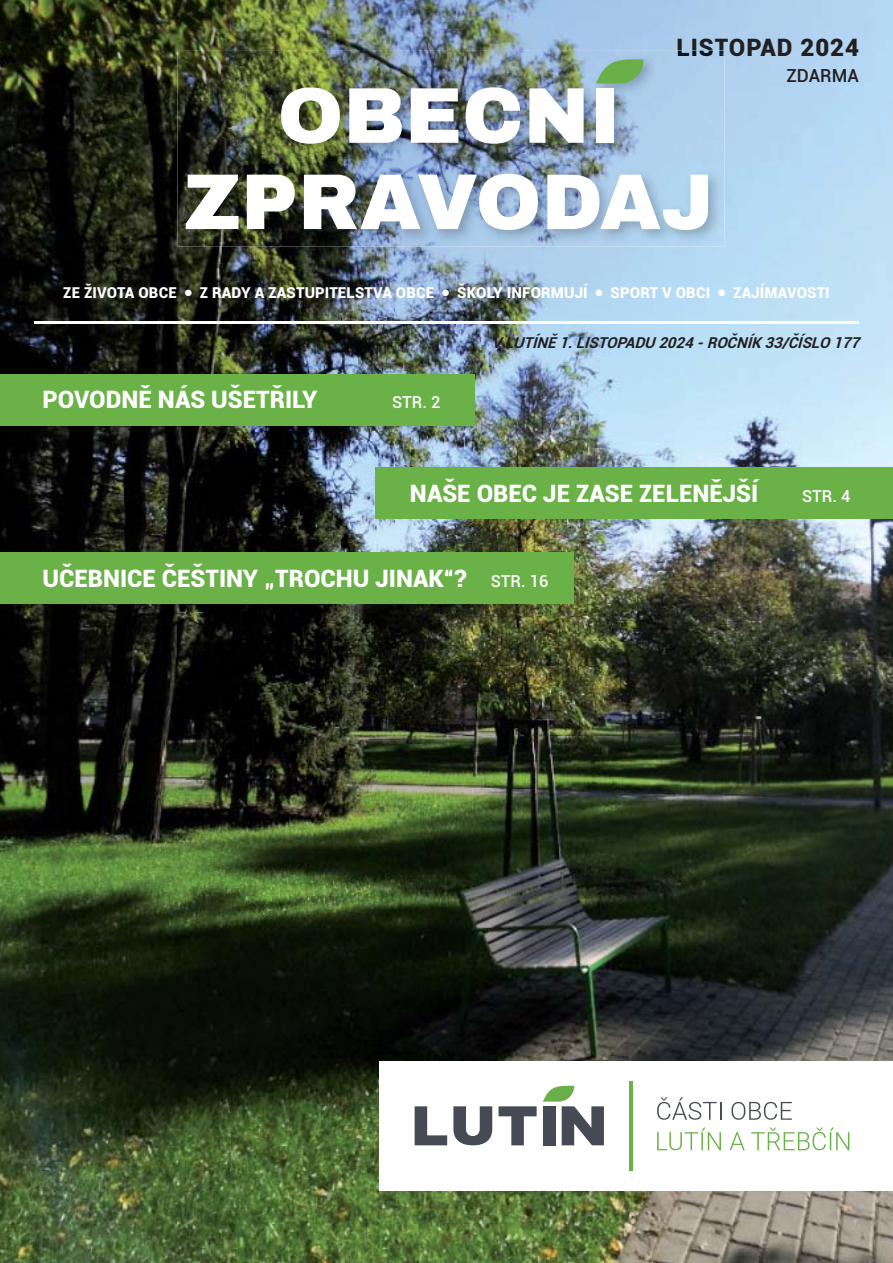
<style>
.page{position:relative;width:893px;height:1263px;background:#fff}
.page>*{position:absolute;margin:0;border:0;box-sizing:border-box;transform-origin:0 0}
.t1{font:900 24px "Roboto";color:#fff}
.t2{font:900 24px "Roboto";letter-spacing:.04em;color:#231f20}
.t3{font:500 18px "Roboto";color:#231f20}
.t4{font:500 16.5px "Roboto";color:#fff}
.t5{font:900 15px "Roboto";letter-spacing:.01em;color:#fff}
.t6{font:italic 700 15px "Roboto";color:#231f20}
.s1{color:#08121e}
.s2{color:#07121d}
.s3{color:#08131e}
.s4{font-weight:500;font-size:16.5px}
</style>
<div class="page">
<img style="left:0;top:0;width:893px;height:1263px">
<div style="left:379px;top:1061px;width:514px;height:130px;background:#fff"></div>
<svg style="left:657px;top:1097px;width:64px;height:23px"></svg>
<svg style="left:731px;top:1102px;width:61px;height:18px"></svg>
<svg style="left:657px;top:1127px;width:64px;height:23px"></svg>
<svg style="left:730px;top:1132px;width:15px;height:18px"></svg>
<svg style="left:751px;top:1127px;width:98px;height:23px"></svg>
<hr style="left:629px;top:1081px;width:3px;height:89px;background:#6ab148">
<svg style="left:498px;top:1106px;width:39px;height:39px"></svg>
<svg style="left:453px;top:1106px;width:39px;height:39px"></svg>
<svg style="left:415px;top:1106px;width:32px;height:39px"></svg>
<svg style="left:543px;top:1085px;width:61px;height:60px"></svg>
<div style="left:0;top:553px;width:574px;height:51px;background:#6ab148"></div>
<div style="left:376px;top:468px;width:517px;height:51px;background:#6ab148"></div>
<div style="left:0;top:374px;width:475px;height:51px;background:#6ab148"></div>
<hr style="left:34px;top:321px;width:825px;height:2px;background:#fff">
<img style="left:178px;top:51px;width:546px;height:196px">
<img style="left:678px;top:51px;width:46px;height:6px">
<svg style="left:281px;top:87px;width:59px;height:57px"></svg>
<svg style="left:349px;top:88px;width:53px;height:55px"></svg>
<svg style="left:411px;top:88px;width:47px;height:55px"></svg>
<svg style="left:466px;top:87px;width:54px;height:57px"></svg>
<svg style="left:529px;top:88px;width:55px;height:55px"></svg>
<div style="left:596px;top:88px;width:18px;height:55px;background:#fff"></div>
<svg style="left:186px;top:175px;width:52px;height:54px"></svg>
<svg style="left:247px;top:175px;width:48px;height:54px"></svg>
<svg style="left:304px;top:174px;width:234px;height:56px"></svg>
<svg style="left:547px;top:175px;width:161px;height:55px"></svg>
<svg style="left:596px;top:58px;width:48px;height:25px"></svg>
<p class="t2" style="left:676px;top:34px;width:184px"><span class="s1">L</span><span class="s2">I</span><span class="s1">S</span><span class="s3">T</span>OPAD 2024</p>
<p class="t3" style="left:786px;top:65px;width:74px">ZDARMA</p>
<p class="t5" style="left:63px;top:284px;width:768px">ZE ŽIVOTA OBCE ● Z RADY A ZASTUPITELSTVA OBCE ● ŠKOLY INFORMUJÍ ● SPORT V OBCI ● ZAJÍMAVOSTI</p>
<p class="t1" style="left:43px;top:386px;width:277px">POVODNĚ NÁS UŠETŘILY</p>
<p class="t4" style="left:392px;top:393px;width:50px">STR. 2</p>
<p class="t6" style="left:492px;top:335px;width:373px">V LUTÍNĚ1.LISTOPADU 2024-ROČNÍK 33/ČÍSLO 177</p>
<p class="t1" style="left:410px;top:479px;width:350px">NAŠE OBEC JE ZASE ZELENĚJŠÍ</p>
<p class="t4" style="left:802px;top:486px;width:50px">STR. 4</p>
<p class="t1" style="left:43px;top:564px;width:507px">UČEBNICE ČEŠTINY „TROCHU JINAK“? <span class="s4">STR. 16</span></p>
</div>
